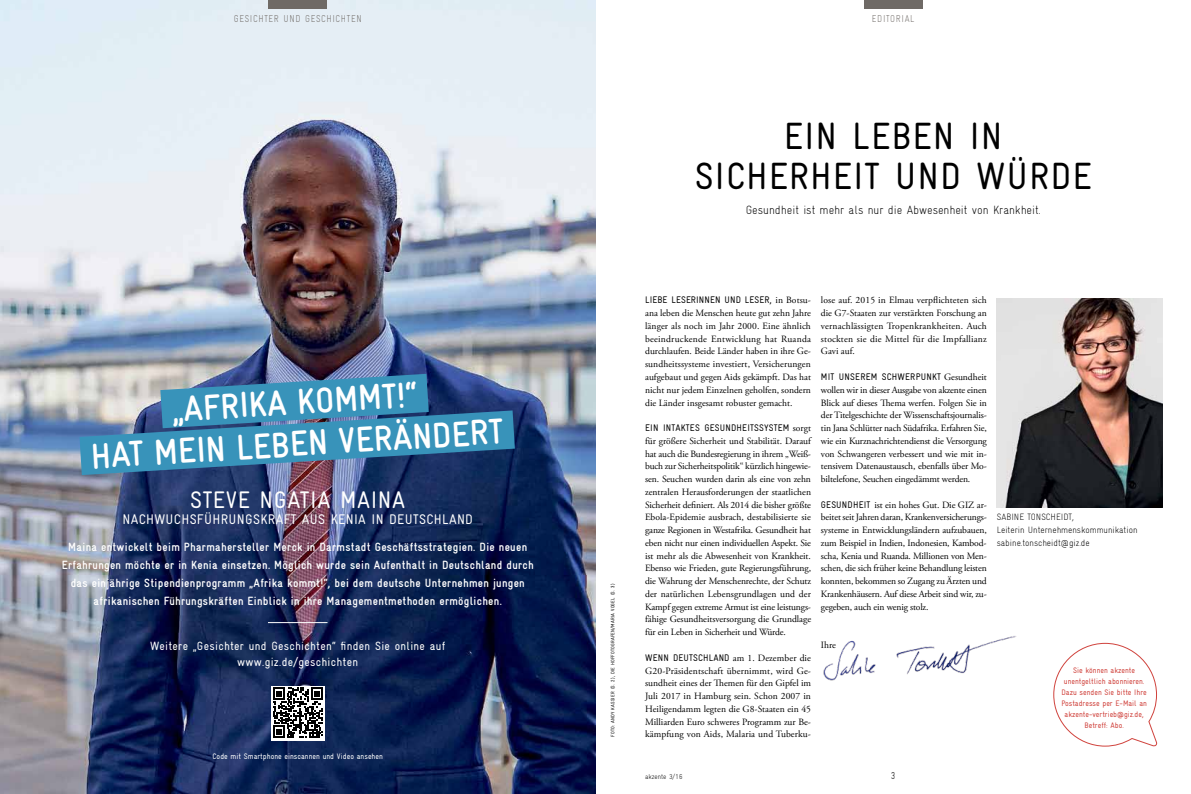
<style>
.page{position:relative;width:1191px;height:794px;background:#fff}
.page>*{position:absolute;margin:0;border:0;box-sizing:border-box;transform-origin:0 0}
.t1{font:38px/40px "Gravur Condensed Reg CE";letter-spacing:.025em;color:#000;text-align:center}
.t2{font:36px/42.1px "Gravur Condensed Bold CE";color:#fff;text-align:center}
.t3{font:24px "Gravur Condensed Reg CE";letter-spacing:.025em;color:#fff}
.t4{font:14px "Gravur Condensed Reg CE";letter-spacing:.025em;color:#fff}
.t5{font:12px/18px "Gravur Condensed Bold CE";letter-spacing:.025em;color:#fff;text-align:center}
.t6{font:12px/16px "Gravur Condensed Reg CE";letter-spacing:.025em;color:#fff;text-align:center}
.t7{font:12px "Gravur Condensed Light CE";color:#000}
.t8{font:10px "Gravur Condensed Light CE";letter-spacing:.075em;color:#6f6a66;scale:.9 1}
.t9{font:10px "Gravur Condensed Light CE";color:#000;scale:.9 1}
.t10{font:9.6px/12.8px "Adobe Garamond Pro";letter-spacing:-.005em;color:#000;text-align:justify}
.t11{font:9.2px/12.8px "Gravur Condensed Light CE";color:#000}
.t12{font:8px/11px "Gravur Condensed Reg CE";color:#d0433d;text-align:center}
.t13{font:8px "Gravur Condensed Reg CE";color:#fff}
.t14{font:7px "Gravur Condensed Light CE";color:#000}
.t15{font:5px "Gravur Condensed Reg CE";letter-spacing:.04em;color:#000}
.s1{font-family:"Gravur Condensed Reg CE"}
</style>
<div class="page">
<div style="left:864px;top:0;width:58px;height:9px;background:#6f6a66"></div>
<img style="left:0;top:0;width:595px;height:794px">
<div style="left:271px;top:686px;width:53px;height:54px;background:linear-gradient(to right,#fff,#fff)"></div>
<svg style="left:273px;top:687px;width:50px;height:50px"></svg>
<hr style="left:268px;top:622px;width:59px;height:1px;background:#fff">
<div style="left:268px;top:0;width:59px;height:9px;background:#6f6a66"></div>
<svg style="left:79px;top:374px;width:436px;height:101px;background:#4783a9"></svg>
<img style="left:996px;top:298px;width:166px;height:209px">
<img style="left:823px;top:636px;width:194px;height:45px">
<svg style="left:1053px;top:642px;width:104px;height:105px"></svg>
<p class="t8" style="left:234px;top:13px;width:143px">GESICHTER UND GESCHICHTEN</p>
<p class="t2" style="left:87px;top:395px;width:414px;rotate:-4deg">„AFRIKA KOMMT!“<br>HAT MEIN LEBEN VERÄNDERT</p>
<p class="t3" style="left:190px;top:486px;width:217px">STEVE NGATIA MAINA</p>
<p class="t4" style="left:122px;top:511px;width:18px">Nachwuchs</p>
<p class="t4" style="left:197px;top:511px;width:16px">führungskra</p>
<p class="t4" style="left:284px;top:511px;width:27px">ft aus</p>
<p class="t4" style="left:331px;top:511px;width:15px">Kenia</p>
<p class="t4" style="left:371px;top:511px;width:35px">in Deutschland</p>
<p class="t5" style="left:62px;top:537px;width:473px">Maina entwickelt beim Pharmahersteller Merck in Darmstadt Geschäftsstrategien. Die neuen Erfahrungen möchte er in Kenia einsetzen. Möglich wurde sein Aufenthalt in Deutschland durch das einjährige Stipendienprogramm „Afrika kommt!“, bei dem deutsche Unternehmen jungen afrikanischen Führungskräften Einblick in ihre Managementmethoden ermöglichen.</p>
<p class="t6" style="left:150px;top:638px;width:296px">Weitere „Gesichter und Geschichten“ finden Sie online auf www.giz.de/geschichten</p>
<p class="t13" style="left:213px;top:751px;width:172px">Code mit Smartphone einscannen und Video ansehen</p>
<p class="t8" style="left:872px;top:13px;width:49px">EDITORIAL</p>
<p class="t1" style="left:694px;top:116px;width:398px">EIN LEBEN IN<br>SICHERHEIT UND WÜRDE</p>
<p class="t7" style="left:745px;top:203px;width:296px">Gesundheit ist mehr als nur die Abwesenheit von Krankheit.</p>
<p class="t15" style="left:610px;top:736px;width:154px;rotate:-90deg">foto: Andy Kassier (S. 2), DIE HOFFOTOGRAFEN/MARIA VOGEL (S. 3)</p>
<p class="t10" style="left:645px;top:294px;width:167px"><span class="s1">LIEBE LESERINNEN UND LESER,</span> in Botsu&shy;ana leben die Menschen heute gut zehn Jahre länger als noch im Jahr 2000. Eine ähnlich beeindruckende Entwicklung hat Ruanda durchlaufen. Beide Länder haben in ihre Ge&shy;sundheitssysteme investiert, Versicherungen aufgebaut und gegen Aids gekämpft. Das hat nicht nur jedem Einzelnen geholfen, sondern die Länder insgesamt robuster gemacht.</p>
<p class="t10" style="left:645px;top:422px;width:167px"><span class="s1">EIN INTAKTES GESUNDHEITSSYSTEM</span> sorgt für größere Sicherheit und Stabilität. Darauf hat auch die Bundesregierung in ihrem „Weiß&shy;buch zur Sicherheitspolitik“ kürzlich hingewie&shy;sen. Seuchen wurden darin als eine von zehn zentralen Herausforderungen der staatlichen Sicherheit definiert. Als 2014 die bisher größte Ebola-Epidemie ausbrach, destabilisierte sie ganze Regionen in Westafrika. Gesundheit hat eben nicht nur einen individuellen Aspekt. Sie ist mehr als die Abwesenheit von Krankheit.<br>Ebenso wie Frieden, gute Regierungsführung, die Wahrung der Menschenrechte, der Schutz der natürlichen Lebensgrundlagen und der Kampf gegen extreme Armut ist eine leistungs&shy;fähige Gesundheitsversorgung die Grundlage für ein Leben in Sicherheit und Würde.</p>
<p class="t10" style="left:645px;top:651px;width:167px"><span class="s1">WENN DEUTSCHLAND</span> am 1. Dezember die G20-Präsidentschaft übernimmt, wird Ge&shy;sundheit eines der Themen für den Gipfel im Juli 2017 in Hamburg sein. Schon 2007 in Heiligendamm legten die G8-Staaten ein 45<br>Milliarden Euro schweres Programm zur Be&shy;kämpfung von Aids, Malaria und Tuberku-</p>
<p class="t10" style="left:821px;top:294px;width:167px">lose auf. 2015 in Elmau verpflichteten sich die G7-Staaten zur verstärkten Forschung an vernachlässigten Tropenkrankheiten. Auch stockten sie die Mittel für die Impfallianz Gavi auf.</p>
<p class="t10" style="left:821px;top:371px;width:167px"><span class="s1">MIT UNSEREM SCHWERPUNKT</span> Gesundheit wollen wir in dieser Ausgabe von akzente einen Blick auf dieses Thema werfen. Folgen Sie in der Titelgeschichte der Wissenschaftsjournalis&shy;tin Jana Schlütter nach Südafrika. Erfahren Sie, wie ein Kurznachrichtendienst die Versorgung von Schwangeren verbessert und wie mit in&shy;tensivem Datenaustausch, ebenfalls über Mo&shy;biltelefone, Seuchen eingedämmt werden.</p>
<p class="t10" style="left:821px;top:498px;width:167px"><span class="s1">GESUNDHEIT</span> ist ein hohes Gut. Die GIZ ar&shy;beitet seit Jahren daran, Krankenversicherungs&shy;systeme in Entwicklungsländern aufzubauen, zum Beispiel in Indien, Indonesien, Kambod&shy;scha, Kenia und Ruanda. Millionen von Men&shy;schen, die sich früher keine Behandlung leisten konnten, bekommen so Zugang zu Ärzten und Krankenhäusern. Auf diese Arbeit sind wir, zu&shy;gegeben, auch ein wenig stolz.</p>
<p class="t10" style="left:821px;top:639px;width:17px">Ihre</p>
<p class="t11" style="left:996px;top:511px;width:142px">SABINE TONSCHEIDT,<br>Leiterin Unternehmenskommunikation sabine.tonscheidt@giz.de</p>
<p class="t12" style="left:1061px;top:665px;width:87px">Sie können akzente unentgeltlich abonnieren.<br>Dazu senden Sie bitte Ihre<br>Postadresse per E-Mail an akzente-vertrieb@giz.de,<br>Betreff: Abo.</p>
<p class="t14" style="left:645px;top:772px;width:39px">akzente 3/16</p>
<p class="t9" style="left:891px;top:769px;width:7px">3</p>
</div>
